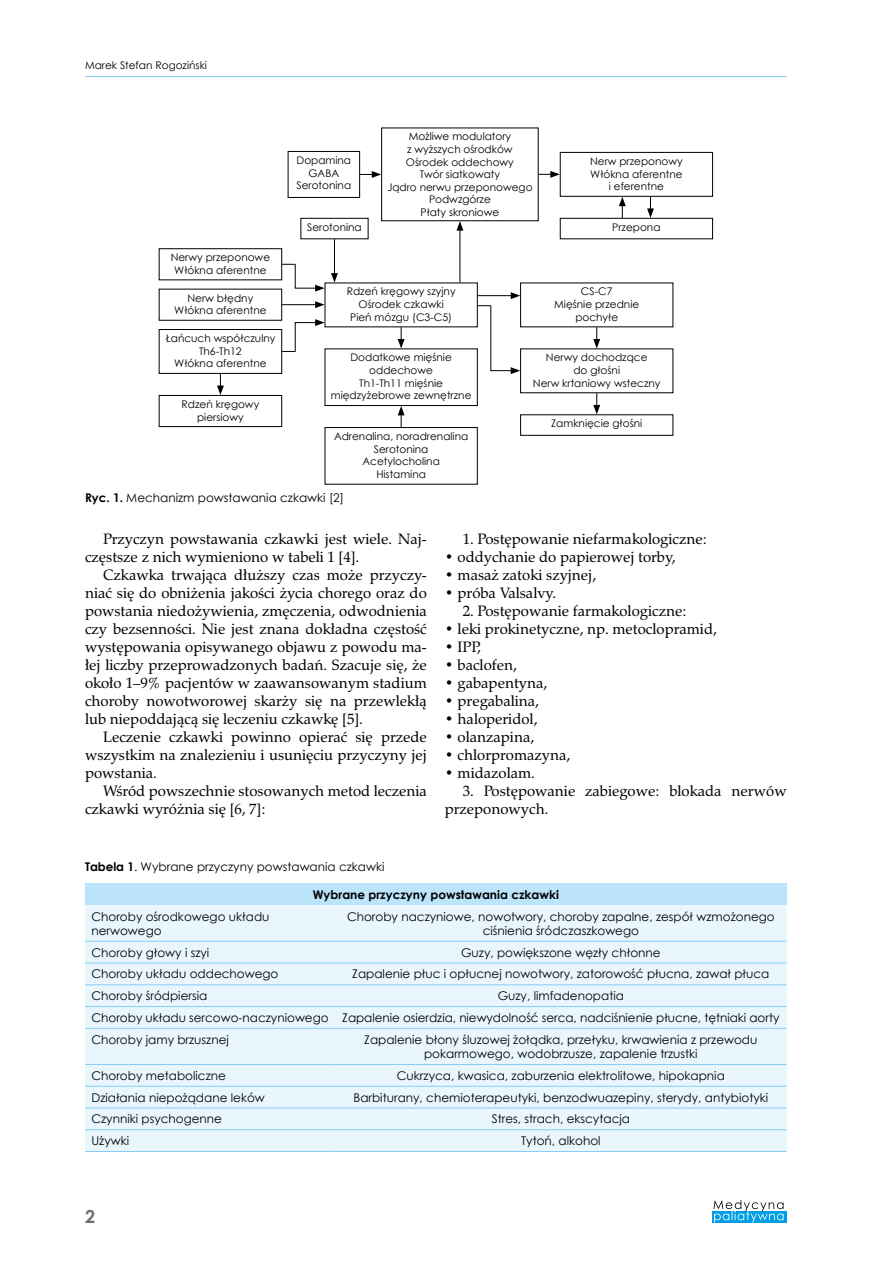
<style>
.page{position:relative;width:893px;height:1263px;background:#fff}
.page>*{position:absolute;margin:0;border:0;box-sizing:border-box;transform-origin:0 0}
.t1{font:700 18px "Century Gothic";color:#706f6f}
.t2{font:15px/18px "Zapf Calligr PL";color:#000}
.t3{font:12px/14.4px "Century Gothic";color:#000}
.t4{font:700 12px "Century Gothic";color:#000}
.t5{font:10.5px/12.6px "Century Gothic";color:#000;text-align:center}
.s1{font-weight:700}
</style>
<div class="page">
<hr style="left:85px;top:76px;width:702px;height:1px;background:#83d0f5">
<div style="left:712px;top:1211px;width:75px;height:11px;background:#009fe3"></div>
<svg style="left:713px;top:1200px;width:71px;height:22px"></svg>
<div style="left:159px;top:248px;width:123px;height:32px;border:1px solid #000"></div>
<div style="left:159px;top:329px;width:123px;height:45px;border:1px solid #000"></div>
<div style="left:159px;top:395px;width:123px;height:32px;border:1px solid #000"></div>
<svg style="left:217px;top:374px;width:7px;height:21px"></svg>
<div style="left:325px;top:348px;width:153px;height:58px;border:1px solid #000"></div>
<div style="left:325px;top:427px;width:153px;height:58px;border:1px solid #000"></div>
<svg style="left:398px;top:327px;width:7px;height:21px"></svg>
<div style="left:520px;top:414px;width:153px;height:22px;border:1px solid #000"></div>
<svg style="left:593px;top:393px;width:7px;height:21px"></svg>
<svg style="left:593px;top:327px;width:7px;height:21px"></svg>
<hr style="left:334px;top:239px;width:1px;height:36px;background:#000">
<svg style="left:331px;top:273px;width:7px;height:10px"></svg>
<hr style="left:460px;top:228px;width:1px;height:55px;background:#000">
<svg style="left:456px;top:221px;width:7px;height:10px"></svg>
<div style="left:560px;top:218px;width:153px;height:21px;border:1px solid #000"></div>
<svg style="left:647px;top:197px;width:7px;height:21px"></svg>
<svg style="left:619px;top:197px;width:7px;height:21px"></svg>
<svg style="left:398px;top:406px;width:7px;height:21px"></svg>
<div style="left:159px;top:289px;width:123px;height:32px;border:1px solid #000"></div>
<hr style="left:282px;top:304px;width:35px;height:1px;background:#000">
<svg style="left:315px;top:301px;width:10px;height:7px"></svg>
<hr style="left:478px;top:295px;width:35px;height:1px;background:#000">
<svg style="left:511px;top:292px;width:9px;height:7px"></svg>
<div style="left:288px;top:151px;width:72px;height:47px;border:1px solid #000"></div>
<div style="left:300px;top:218px;width:68px;height:21px;border:1px solid #000"></div>
<svg style="left:360px;top:171px;width:21px;height:7px"></svg>
<div style="left:560px;top:152px;width:153px;height:45px;border:1px solid #000"></div>
<svg style="left:539px;top:171px;width:21px;height:7px"></svg>
<svg style="left:282px;top:319px;width:43px;height:34px"></svg>
<svg style="left:282px;top:263px;width:43px;height:29px"></svg>
<svg style="left:478px;top:305px;width:42px;height:69px"></svg>
<div style="left:85px;top:883px;width:702px;height:22px;background:#bce4fa"></div>
<div style="left:85px;top:905px;width:702px;height:246px;background:#eaf6fe"></div>
<hr style="left:85px;top:941px;width:250px;height:1px;background:#83d0f5">
<hr style="left:335px;top:941px;width:452px;height:1px;background:#83d0f5">
<hr style="left:85px;top:963px;width:250px;height:1px;background:#83d0f5">
<hr style="left:335px;top:963px;width:452px;height:1px;background:#83d0f5">
<hr style="left:85px;top:984px;width:250px;height:1px;background:#83d0f5">
<hr style="left:335px;top:984px;width:452px;height:1px;background:#83d0f5">
<hr style="left:85px;top:1006px;width:250px;height:1px;background:#83d0f5">
<hr style="left:335px;top:1006px;width:452px;height:1px;background:#83d0f5">
<hr style="left:85px;top:1028px;width:250px;height:1px;background:#83d0f5">
<hr style="left:335px;top:1028px;width:452px;height:1px;background:#83d0f5">
<hr style="left:85px;top:1064px;width:250px;height:1px;background:#83d0f5">
<hr style="left:335px;top:1064px;width:452px;height:1px;background:#83d0f5">
<hr style="left:85px;top:1086px;width:250px;height:1px;background:#83d0f5">
<hr style="left:335px;top:1086px;width:452px;height:1px;background:#83d0f5">
<hr style="left:85px;top:1107px;width:250px;height:1px;background:#83d0f5">
<hr style="left:335px;top:1107px;width:452px;height:1px;background:#83d0f5">
<hr style="left:85px;top:1129px;width:250px;height:1px;background:#83d0f5">
<hr style="left:335px;top:1129px;width:452px;height:1px;background:#83d0f5">
<hr style="left:85px;top:1151px;width:250px;height:1px;background:#83d0f5">
<hr style="left:335px;top:1151px;width:452px;height:1px;background:#83d0f5">
<p class="t5" style="left:85px;top:59px;width:123px">Marek Stefan Rogoziński</p>
<p class="t5" style="left:171px;top:251px;width:101px">Nerwy przeponowe<br>Włókna aferentne</p>
<p class="t5" style="left:174px;top:291px;width:94px">Nerw błędny<br>Włókna aferentne</p>
<p class="t5" style="left:165px;top:332px;width:112px">Łańcuch współczulny<br>Th6-Th12<br>Włókna aferentne</p>
<p class="t5" style="left:182px;top:398px;width:79px">Rdzeń kręgowy piersiowy</p>
<p class="t5" style="left:297px;top:154px;width:56px">Dopamina<br>GABA<br>Serotonina</p>
<p class="t5" style="left:307px;top:221px;width:56px">Serotonina</p>
<p class="t5" style="left:387px;top:130px;width:147px">Możliwe modulatory<br>z wyższych ośrodków<br>Ośrodek oddechowy<br>Twór siatkowaty<br>Jądro nerwu przeponowego<br>Podwzgórze<br>Płaty skroniowe</p>
<p class="t5" style="left:590px;top:155px;width:94px">Nerw przeponowy<br>Włókna aferentne i eferentne</p>
<p class="t5" style="left:612px;top:221px;width:50px">Przepona</p>
<p class="t5" style="left:347px;top:285px;width:110px">Rdzeń kręgowy szyjny<br>Ośrodek czkawki<br>Pień mózgu (C3-C5)</p>
<p class="t5" style="left:331px;top:351px;width:142px">Dodatkowe mięśnie oddechowe<br>Th1-Th11 mięśnie międzyżebrowe zewnętrzne</p>
<p class="t5" style="left:334px;top:430px;width:136px">Adrenalina, noradrenalina<br>Serotonina<br>Acetylocholina<br>Histamina</p>
<p class="t5" style="left:554px;top:285px;width:87px">CS-C7<br>Mięśnie przednie pochyłe</p>
<p class="t5" style="left:533px;top:351px;width:129px">Nerwy dochodzące<br>do głośni<br>Nerw krtaniowy wsteczny</p>
<p class="t5" style="left:551px;top:417px;width:92px">Zamknięcie głośni</p>
<p class="t3" style="left:85px;top:490px;width:261px"><span class="s1">Ryc. 1.</span> Mechanizm powstawania czkawki [2]</p>
<p class="t2" style="left:85px;top:530px;width:343px;text-indent:18px">Przyczyn powstawania czkawki jest wiele. Naj&shy;częstsze z nich wymieniono w tabeli 1 [4].</p>
<p class="t2" style="left:85px;top:566px;width:343px;text-align:justify;text-indent:18px">Czkawka trwająca dłuższy czas może przyczy&shy;niać się do obniżenia jakości życia chorego oraz do powstania niedożywienia, zmęczenia, odwodnienia czy bezsenności. Nie jest znana dokładna częstość występowania opisywanego objawu z powodu ma&shy;łej liczby przeprowadzonych badań. Szacuje się, że około 1–9% pacjentów w zaawansowanym stadium choroby nowotworowej skarży się na przewlekłą lub niepoddającą się leczeniu czkawkę [5].</p>
<p class="t2" style="left:85px;top:728px;width:343px;text-align:justify;text-indent:18px">Leczenie czkawki powinno opierać się przede wszystkim na znalezieniu i usunięciu przyczyny jej powstania.</p>
<p class="t2" style="left:85px;top:782px;width:343px;text-indent:18px">Wśród powszechnie stosowanych metod leczenia czkawki wyróżnia się [6, 7]:</p>
<p class="t2" style="left:463px;top:530px;width:246px">1. Postępowanie niefarmakologiczne:</p>
<p class="t2" style="left:445px;top:548px;width:232px">• oddychanie do papierowej torby,</p>
<p class="t2" style="left:445px;top:566px;width:153px">• masaż zatoki szyjnej,</p>
<p class="t2" style="left:445px;top:584px;width:113px">• próba Valsalvy.</p>
<p class="t2" style="left:463px;top:602px;width:225px">2. Postępowanie farmakologiczne:</p>
<p class="t2" style="left:445px;top:620px;width:273px">• leki prokinetyczne, np. metoclopramid,</p>
<p class="t2" style="left:445px;top:638px;width:37px">• IPP,</p>
<p class="t2" style="left:445px;top:656px;width:73px">• baclofen,</p>
<p class="t2" style="left:445px;top:674px;width:104px">• gabapentyna,</p>
<p class="t2" style="left:445px;top:692px;width:96px">• pregabalina,</p>
<p class="t2" style="left:445px;top:710px;width:94px">• haloperidol,</p>
<p class="t2" style="left:445px;top:728px;width:91px">• olanzapina,</p>
<p class="t2" style="left:445px;top:746px;width:127px">• chlorpromazyna,</p>
<p class="t2" style="left:445px;top:764px;width:92px">• midazolam.</p>
<p class="t2" style="left:445px;top:782px;width:343px;text-indent:18px">3. Postępowanie zabiegowe: blokada nerwów przeponowych.</p>
<p class="t3" style="left:85px;top:859px;width:301px"><span class="s1">Tabela 1</span>. Wybrane przyczyny powstawania czkawki</p>
<p class="t4" style="left:313px;top:885px;width:247px">Wybrane przyczyny powstawania czkawki</p>
<p class="t3" style="left:91px;top:909px;width:180px">Choroby ośrodkowego układu nerwowego</p>
<p class="t3" style="left:347px;top:909px;width:429px;text-align:center">Choroby naczyniowe, nowotwory, choroby zapalne, zespół wzmożonego ciśnienia śródczaszkowego</p>
<p class="t3" style="left:91px;top:945px;width:119px">Choroby głowy i szyi</p>
<p class="t3" style="left:461px;top:945px;width:201px">Guzy, powiększone węzły chłonne</p>
<p class="t3" style="left:91px;top:967px;width:189px">Choroby układu oddechowego</p>
<p class="t3" style="left:352px;top:967px;width:419px">Zapalenie płuc i opłucnej nowotwory, zatorowość płucna, zawał płuca</p>
<p class="t3" style="left:91px;top:988px;width:117px">Choroby śródpiersia</p>
<p class="t3" style="left:91px;top:985px;width:689px;line-height:21.8px;text-indent:406px">Guzy, limfadenopatia<br>Choroby układu sercowo-naczyniowego Zapalenie osierdzia, niewydolność serca, nadciśnienie płucne, tętniaki aorty<br>Choroby jamy brzusznej</p>
<p class="t3" style="left:364px;top:1032px;width:395px;text-align:center">Zapalenie błony śluzowej żołądka, przełyku, krwawienia z przewodu pokarmowego, wodobrzusze, zapalenie trzustki</p>
<p class="t3" style="left:91px;top:1068px;width:136px">Choroby metaboliczne</p>
<p class="t3" style="left:397px;top:1068px;width:330px">Cukrzyca, kwasica, zaburzenia elektrolitowe, hipokapnia</p>
<p class="t3" style="left:91px;top:1090px;width:175px">Działania niepożądane leków</p>
<p class="t3" style="left:353px;top:1090px;width:416px">Barbiturany, chemioterapeutyki, benzodwuazepiny, sterydy, antybiotyki</p>
<p class="t3" style="left:91px;top:1112px;width:132px">Czynniki psychogenne</p>
<p class="t3" style="left:492px;top:1112px;width:140px">Stres, strach, ekscytacja</p>
<p class="t3" style="left:91px;top:1133px;width:39px">Używki</p>
<p class="t3" style="left:521px;top:1133px;width:81px">Tytoń, alkohol</p>
<p class="t1" style="left:85px;top:1202px;width:12px">2</p>
</div>
